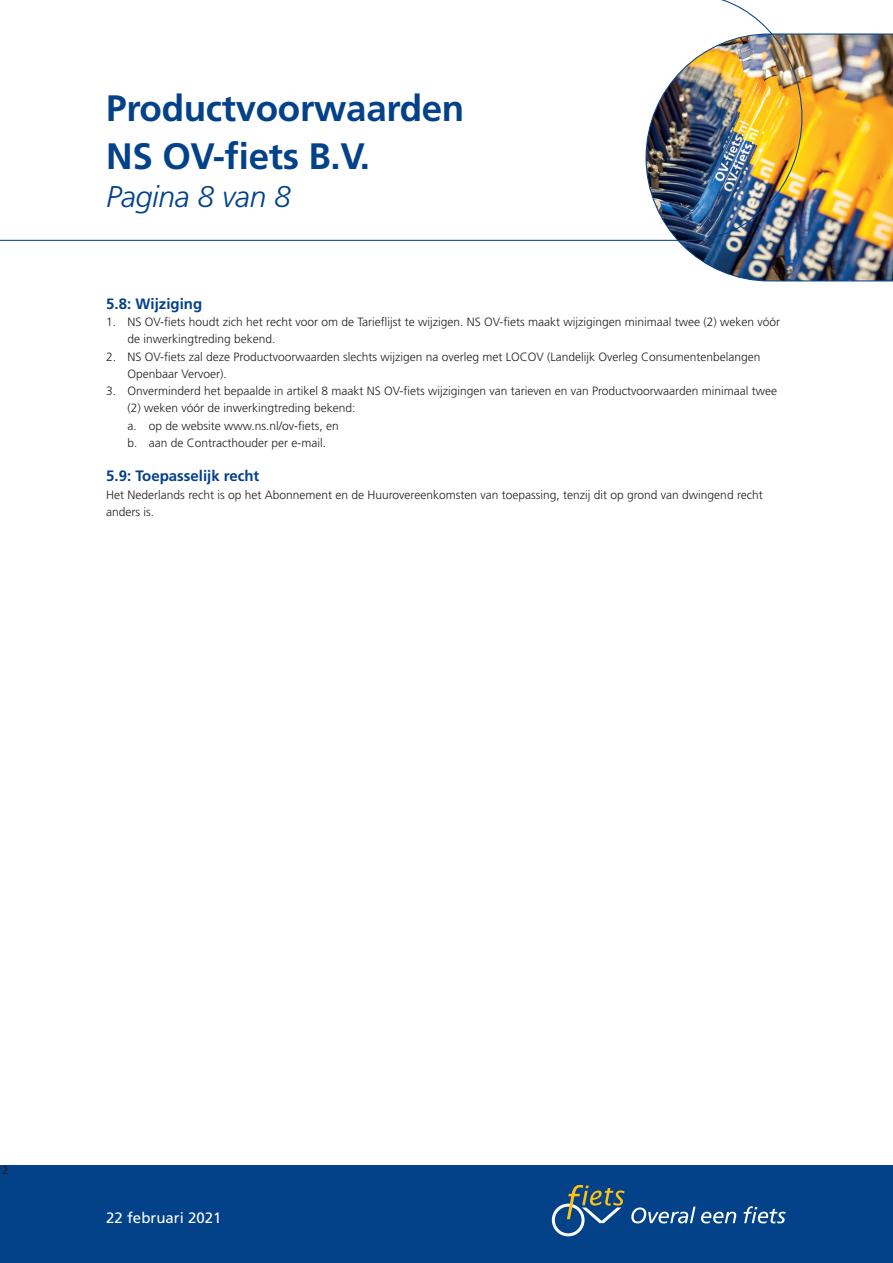
<style>
.page{position:relative;width:893px;height:1263px;background:#fff}
.page>*{position:absolute;margin:0;border:0;box-sizing:border-box;transform-origin:0 0}
.t1{font:700 36.75px/47.5px "Frutiger LT Std";letter-spacing:-.01em;color:#034189}
.t2{font:italic 300 30px "Frutiger LT Std";letter-spacing:-.01em;color:#034189}
.t3{font:700 15px "Frutiger LT Std";color:#034189}
.t4{font:15px "Frutiger LT Std";color:#fff}
.t5{font:300 12px/17.2px "Frutiger LT Std";color:#231f20}
.t6{font:11.25px "Frutiger LT Std";color:#231f20}
</style>
<div class="page">
<div style="left:0;top:1165px;width:893px;height:98px;background:#034189"></div>
<svg style="left:552px;top:1185px;width:72px;height:51px"></svg>
<svg style="left:631px;top:1206px;width:64px;height:17px"></svg>
<svg style="left:701px;top:1211px;width:35px;height:12px"></svg>
<svg style="left:744px;top:1206px;width:42px;height:17px"></svg>
<img style="left:678px;top:33px;width:215px;height:249px">
<svg style="left:0;top:0;width:803px;height:241px"></svg>
<h1 class="t1" style="left:106px;top:85px;width:359px">Productvoorwaarden<br>NS OV-fiets B.V.</h1>
<h2 class="t2" style="left:106px;top:180px;width:186px">Pagina 8 van 8</h2>
<p class="t3" style="left:106px;top:295px;width:97px">5.8: Wijziging</p>
<p class="t5" style="left:128px;top:314px;width:654px;text-indent:-21px">1. NS OV-fiets houdt zich het recht voor om de Tarieflijst te wijzigen. NS OV-fiets maakt wijzigingen minimaal twee (2) weken vóór de inwerkingtreding bekend.</p>
<p class="t5" style="left:128px;top:348px;width:634px;text-indent:-21px">2. NS OV-fiets zal deze Productvoorwaarden slechts wijzigen na overleg met LOCOV (Landelijk Overleg Consumentenbelangen<br>Openbaar Vervoer).</p>
<p class="t5" style="left:128px;top:383px;width:651px;text-indent:-21px">3. Onverminderd het bepaalde in artikel 8 maakt NS OV-fiets wijzigingen van tarieven en van Productvoorwaarden minimaal twee (2) weken vóór de inwerkingtreding bekend:<br>a. op de website www.ns.nl/ov-fiets, en<br>b. aan de Contracthouder per e-mail.</p>
<p class="t3" style="left:106px;top:467px;width:155px">5.9: Toepasselijk recht</p>
<p class="t5" style="left:106px;top:486px;width:658px">Het Nederlands recht is op het Abonnement en de Huurovereenkomsten van toepassing, tenzij dit op grond van dwingend recht anders is.</p>
<p class="t6" style="left:2px;top:1163px;width:8px">2</p>
<p class="t4" style="left:106px;top:1209px;width:117px">22 februari 2021</p>
</div>
